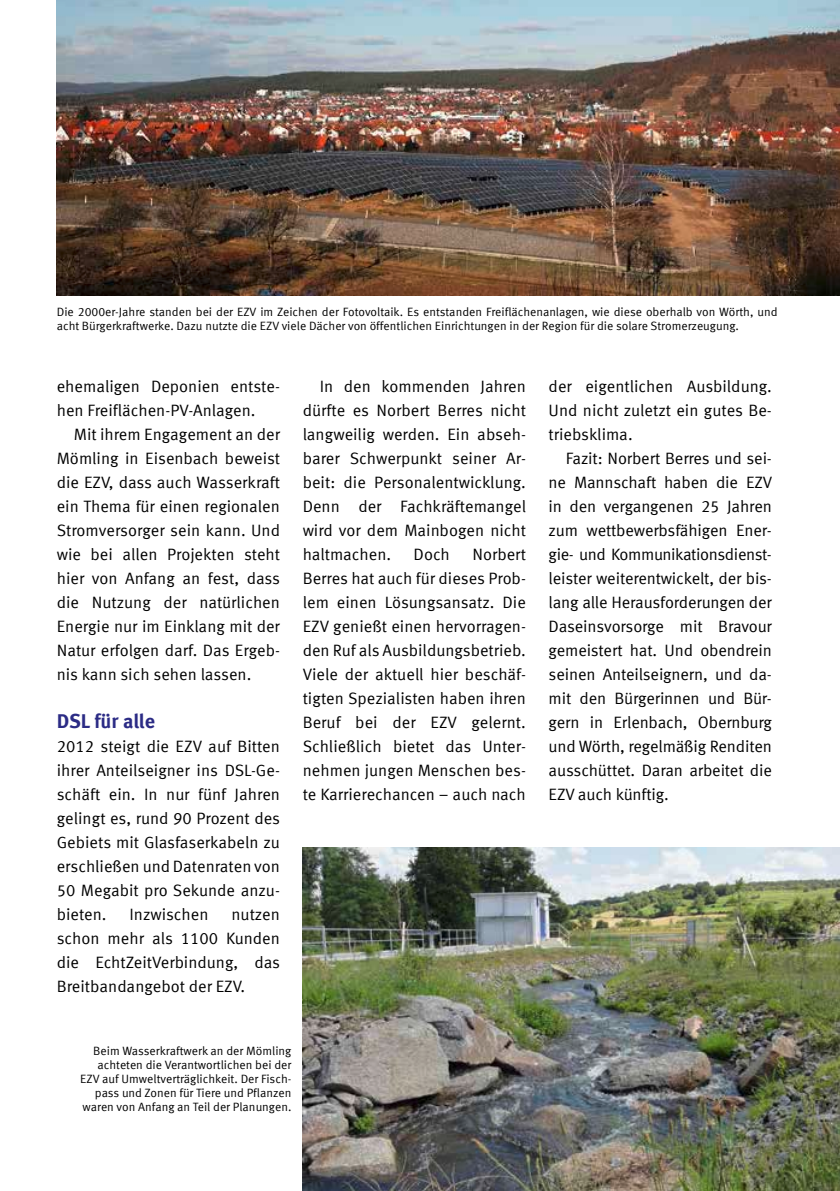
<style>
.page{position:relative;width:840px;height:1191px;background:#fff}
.page>*{position:absolute;margin:0;border:0;box-sizing:border-box;transform-origin:0 0}
.t1{font:700 20px "Meta Offc";letter-spacing:-.01em;color:#2b2b85}
.t2{font:16.4px/24px "Meta Offc Norm";color:#000;text-align:justify}
.t3{font:12px/14px "Meta Offc Norm";color:#000;text-align:right}
</style>
<div class="page">
<img style="left:57px;top:0;width:782px;height:295px">
<img style="left:302px;top:847px;width:537px;height:344px">
<p class="t3" style="left:57px;top:305px;width:722px;text-align:left">Die 2000er-Jahre standen bei der EZV im Zeichen der Fotovoltaik. Es entstanden Freiflächenanlagen, wie diese oberhalb von Wörth, und acht Bürgerkraftwerke. Dazu nutzte die EZV viele Dächer von öffentlichen Einrichtungen in der Region für die solare Stromerzeugung.</p>
<p class="t2" style="left:57px;top:374px;width:224px">ehemaligen Deponien entste&shy;hen Freiflächen-PV-Anlagen.</p>
<p class="t2" style="left:57px;top:422px;width:225px;text-indent:17px">Mit ihrem Engagement an der Mömling in Eisenbach beweist die EZV, dass auch Wasserkraft ein Thema für einen regionalen Stromversorger sein kann. Und wie bei allen Projekten steht hier von Anfang an fest, dass die Nutzung der natürlichen Energie nur im Einklang mit der Natur erfolgen darf. Das Ergeb&shy;nis kann sich sehen lassen.</p>
<p class="t1" style="left:57px;top:709px;width:100px">DSL für alle</p>
<p class="t2" style="left:57px;top:734px;width:225px">2012 steigt die EZV auf Bitten ihrer Anteilseigner ins DSL-Ge&shy;schäft ein. In nur fünf Jahren gelingt es, rund 90 Prozent des Gebiets mit Glasfaserkabeln zu erschließen und Datenraten von 50 Megabit pro Sekunde anzu&shy;bieten.</p>
<p class="t2" style="left:129px;top:902px;width:81px">Inzwischen</p>
<p class="t2" style="left:57px;top:902px;width:225px;text-indent:174px">nutzen schon mehr als 1100 Kunden die EchtZeitVerbindung, das Breitbandangebot der EZV.</p>
<p class="t2" style="left:302px;top:374px;width:225px;text-indent:17px">In den kommenden Jahren dürfte es Norbert Berres nicht langweilig werden. Ein abseh&shy;barer Schwerpunkt seiner Ar&shy;beit: die Personalentwicklung.<br>Denn der Fachkräftemangel wird vor dem Mainbogen nicht haltmachen.</p>
<p class="t2" style="left:302px;top:542px;width:225px;text-indent:170px">Norbert Berres hat auch für dieses Prob&shy;lem einen Lösungsansatz. Die EZV genießt einen hervorragen&shy;den Ruf als Ausbildungsbetrieb.<br>Viele der aktuell hier beschäf&shy;tigten Spezialisten haben ihren Beruf bei der EZV gelernt.<br>Schließlich bietet das Unter&shy;nehmen jungen Menschen bes&shy;te Karrierechancen – auch nach</p>
<p class="t2" style="left:413px;top:542px;width:38px">Doch</p>
<p class="t3" style="left:80px;top:1044px;width:212px">Beim Wasserkraftwerk an der Mömling achteten die Verantwortlichen bei der EZV auf Umweltverträglichkeit. Der Fisch&shy;pass und Zonen für Tiere und Pflanzen waren von Anfang an Teil der Planungen.</p>
<p class="t2" style="left:548px;top:374px;width:225px">der eigentlichen Ausbildung.<br>Und nicht zuletzt ein gutes Be&shy;triebsklima.</p>
<p class="t2" style="left:548px;top:446px;width:225px;text-indent:17px">Fazit: Norbert Berres und sei&shy;ne Mannschaft haben die EZV in den vergangenen 25 Jahren zum wettbewerbsfähigen Ener&shy;gie- und Kommunikationsdienst&shy;leister weiterentwickelt, der bis&shy;lang alle Herausforderungen der Daseinsvorsorge mit Bravour gemeistert hat. Und obendrein seinen Anteilseignern, und da&shy;mit den Bürgerinnen und Bür&shy;gern in Erlenbach, Obernburg und Wörth, regelmäßig Renditen ausschüttet. Daran arbeitet die EZV auch künftig.</p>
</div>
